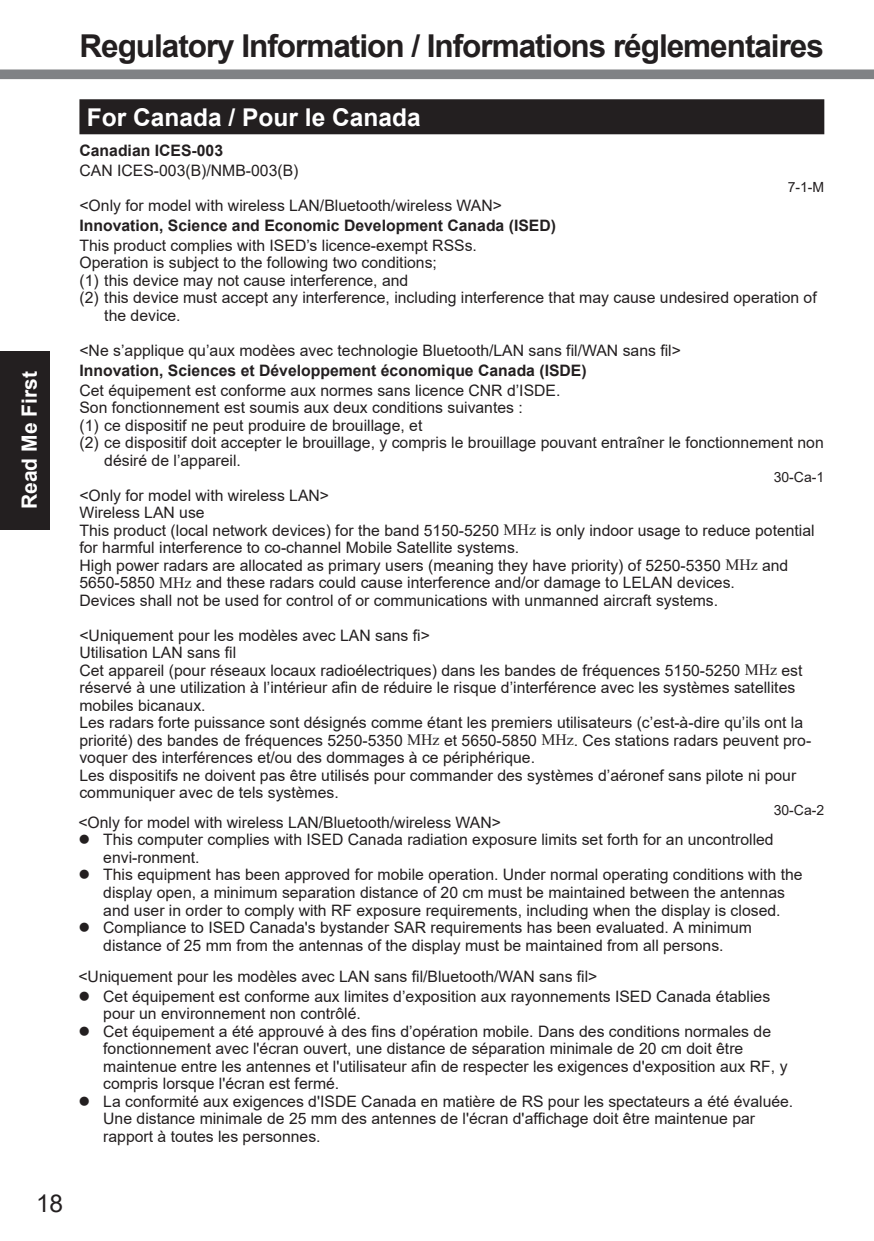
<style>
.page{position:relative;width:874px;height:1241px;background:#fff}
.page>*{position:absolute;margin:0;border:0;box-sizing:border-box;transform-origin:0 0}
.t1{font:700 31.5px "Arial";letter-spacing:-.035em;color:#231f20}
.t2{font:700 24.5px "Arial";color:#fff}
.t3{font:24.5px "Arial";color:#231f20}
.t4{font:700 21px "Arial";color:#fff}
.t5{font:15.75px/17.5px "Arial";color:#231f20}
.t6{font:15.75px/17.5px "Arial";color:#231f20;text-align:center}
.t7{font:700 15.75px "Arial";color:#231f20}
.t8{font:14px "Arial";color:#231f20}
.s1{font-family:"Times New Roman"}
.s2{font-style:inherit}
</style>
<div class="page">
<div style="left:0;top:351px;width:50px;height:178px;background:#231f20"></div>
<div style="left:0;top:69px;width:873px;height:10px;background:#808285"></div>
<div style="left:79px;top:99px;width:744px;height:35px;background:#231f20"></div>
<h3 class="t4" style="left:15px;top:509px;width:139px;rotate:-90deg">Read Me First</h3>
<h1 class="t1" style="left:79px;top:24px;width:745px">Regulatory Information / Informations réglementaires</h1>
<h2 class="t2" style="left:87px;top:100px;width:335px">For Canada / Pour le Canada</h2>
<p class="t7" style="left:79px;top:139px;width:145px">Canadian ICES-003</p>
<p class="t5" style="left:79px;top:161px;width:220px">CAN ICES-003(B)/NMB-003(B)</p>
<p class="t8" style="left:787px;top:177px;width:38px">7-1-M</p>
<p class="t5" style="left:79px;top:196px;width:424px">&lt;Only for model with wireless LAN/Bluetooth/wireless WAN&gt;</p>
<p class="t7" style="left:79px;top:214px;width:478px">Innovation, Science and Economic Development Canada (ISED)</p>
<p class="t5" style="left:79px;top:236px;width:399px">This product complies with ISED’s licence-exempt RSSs.</p>
<p class="t5" style="left:79px;top:254px;width:359px">Operation is subject to the following two conditions;</p>
<p class="t5" style="left:79px;top:271px;width:330px">(1) this device may not cause interference, and</p>
<p class="t5" style="left:79px;top:289px;width:738px">(2) this device must accept any interference, including interference that may cause undesired operation of</p>
<p class="t5" style="left:104px;top:306px;width:78px">the device.</p>
<p class="t5" style="left:79px;top:341px;width:602px">&lt;Ne s’applique qu’aux modèes avec technologie Bluetooth/LAN sans fil/WAN sans fil&gt;</p>
<p class="t7" style="left:79px;top:359px;width:508px">Innovation, Sciences et Développement économique Canada (ISDE)</p>
<p class="t5" style="left:79px;top:381px;width:482px">Cet équipement est conforme aux normes sans licence CNR d’ISDE.</p>
<p class="t5" style="left:79px;top:398px;width:444px">Son fonctionnement est soumis aux deux conditions suivantes :</p>
<p class="t5" style="left:79px;top:416px;width:344px">(1) ce dispositif ne peut produire de brouillage, et</p>
<p class="t5" style="left:79px;top:433px;width:745px">(2) ce dispositif doit accepter le brouillage, y compris le brouillage pouvant entraîner le fonctionnement non</p>
<p class="t5" style="left:104px;top:451px;width:138px">désiré de l’appareil.</p>
<p class="t8" style="left:773px;top:467px;width:52px">30-Ca-1</p>
<p class="t5" style="left:79px;top:486px;width:736px">&lt;Only for model with wireless LAN&gt;<br>Wireless LAN use<br>This product (local network devices) for the band 5150-5250 <span class="s1">MHz</span> is only indoor usage to reduce potential for harmful interference to co-channel Mobile Satellite systems.<br>High power radars are allocated as primary users (meaning they have priority) of 5250-5350 <span class="s1">MHz</span> and 5650‑5850 <span class="s1">MHz</span> and these radars could cause interference and/or damage to LELAN devices.<br>Devices shall not be used for control of or communications with unmanned aircraft systems.</p>
<p class="t5" style="left:79px;top:626px;width:733px">&lt;Uniquement pour les modèles avec LAN sans fi&gt;<br>Utilisation LAN sans fil<br>Cet appareil (pour réseaux locaux radioélectriques) dans les bandes de fréquences 5150-5250 <span class="s1">MHz</span> est réservé à une utilization à l’intérieur afin de réduire le risque d’interférence avec les systèmes satellites mobiles bicanaux.<br>Les radars forte puissance sont désignés comme étant les premiers utilisateurs (c’est-à-dire qu’ils ont la priorité) des bandes de fréquences 5250-5350 <span class="s1">MHz</span> et 5650-5850 <span class="s1">MHz</span>. Ces stations radars peuvent pro&shy;voquer des interférences et/ou des dommages à ce périphérique.<br>Les dispositifs ne doivent pas être utilisés pour commander des systèmes d’aéronef sans pilote ni pour communiquer avec de tels systèmes.</p>
<p class="t8" style="left:773px;top:800px;width:52px">30-Ca-2</p>
<p class="t5" style="left:78px;top:813px;width:424px">&lt;Only for model with wireless LAN/Bluetooth/wireless WAN&gt;</p>
<p class="t5" style="left:103px;top:831px;width:671px;text-indent:-25px">● This computer complies with ISED Canada radiation exposure limits set forth for an uncontrolled envi-ronment.</p>
<p class="t6" style="left:78px;top:866px;width:725px">● <span class="s2">This equipment has been approved for mobile operation</span>. Under normal operating conditions with the <span class="s2">display</span> open, a minimum separation distance of 20 cm must be maintained between the antennas<br>and user in order to comply with RF exposure requirements, including when the display is closed.</p>
<p class="t6" style="left:78px;top:918px;width:674px">● Compliance to ISED Canada's bystander SAR requirements has been evaluated. A minimum distance of 25 mm from the antennas of the display must be maintained from all persons.</p>
<p class="t5" style="left:78px;top:967px;width:520px">&lt;Uniquement pour les modèles avec LAN sans fil/Bluetooth/WAN sans fil&gt;</p>
<p class="t5" style="left:103px;top:987px;width:668px;text-indent:-25px">● Cet équipement est conforme aux limites d’exposition aux rayonnements ISED Canada établies pour un environnement non contrôlé.</p>
<p class="t6" style="left:103px;top:1022px;width:685px;text-align:left;text-indent:-25px">● <span class="s2">Cet équipement a été approuvé à des fins d’opération mobile</span>. Dans des conditions normales de fonctionnement avec l'écran ouvert, une distance de séparation minimale de 20 cm doit être maintenue entre les antennes et l'utilisateur afin de respecter les exigences d'exposition aux RF, y compris lorsque l'écran est fermé.</p>
<p class="t6" style="left:103px;top:1092px;width:691px;text-align:left;text-indent:-25px">● La conformité aux exigences d'ISDE Canada en matière de RS pour les spectateurs a été évaluée.<br>Une distance minimale de 25 mm des antennes de l'écran d'affichage doit être maintenue par rapport à toutes les personnes.</p>
<h2 class="t3" style="left:36px;top:1186px;width:29px">18</h2>
</div>
